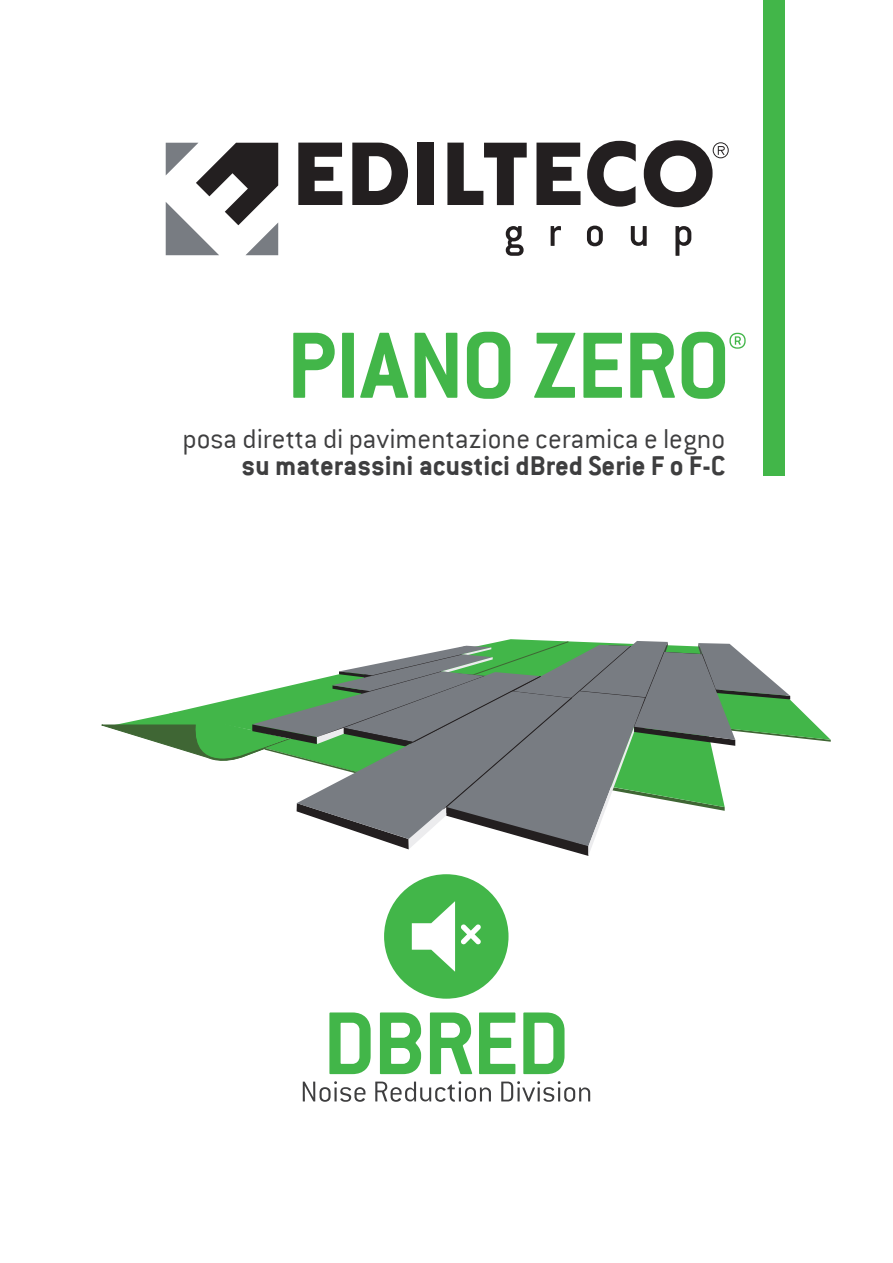
<style>
.page{position:relative;width:893px;height:1263px;background:#fff}
.page>*{position:absolute;margin:0;border:0;box-sizing:border-box;transform-origin:0 0}
.t1{font:700 103.2px "Conduit ITC";letter-spacing:-.015em;color:#42b649}
.t2{font:300 30px "Conduit ITC";color:#3e3e3f}
.t3{font:700 30px "Conduit ITC";color:#3e3e3f}
</style>
<div class="page">
<svg style="left:101px;top:641px;width:730px;height:215px"></svg>
<div style="left:763px;top:0;width:21px;height:475px;background:#42b649"></div>
<svg style="left:729px;top:333px;width:17px;height:16px"></svg>
<svg style="left:166px;top:143px;width:112px;height:112px"></svg>
<svg style="left:298px;top:143px;width:44px;height:62px"></svg>
<svg style="left:352px;top:143px;width:56px;height:62px"></svg>
<div style="left:417px;top:143px;width:17px;height:62px;background:#231f20"></div>
<svg style="left:447px;top:143px;width:80px;height:62px"></svg>
<svg style="left:536px;top:143px;width:44px;height:62px"></svg>
<svg style="left:587px;top:141px;width:49px;height:66px"></svg>
<svg style="left:506px;top:226px;width:185px;height:30px"></svg>
<svg style="left:644px;top:140px;width:85px;height:67px"></svg>
<svg style="left:303px;top:1081px;width:287px;height:21px"></svg>
<svg style="left:329px;top:1012px;width:235px;height:62px"></svg>
<div style="left:384px;top:874px;width:124px;height:125px;background:#42b649;border-radius:50%"></div>
<svg style="left:412px;top:901px;width:69px;height:71px"></svg>
<h1 class="t1" style="left:286px;top:305px;width:446px">PIANO ZERO</h1>
<p class="t2" style="left:183px;top:422px;width:544px">posa diretta di pavimentazione ceramica e legno</p>
<p class="t3" style="left:242px;top:448px;width:485px">su materassini acustici dBred Serie F o F-C</p>
</div>
